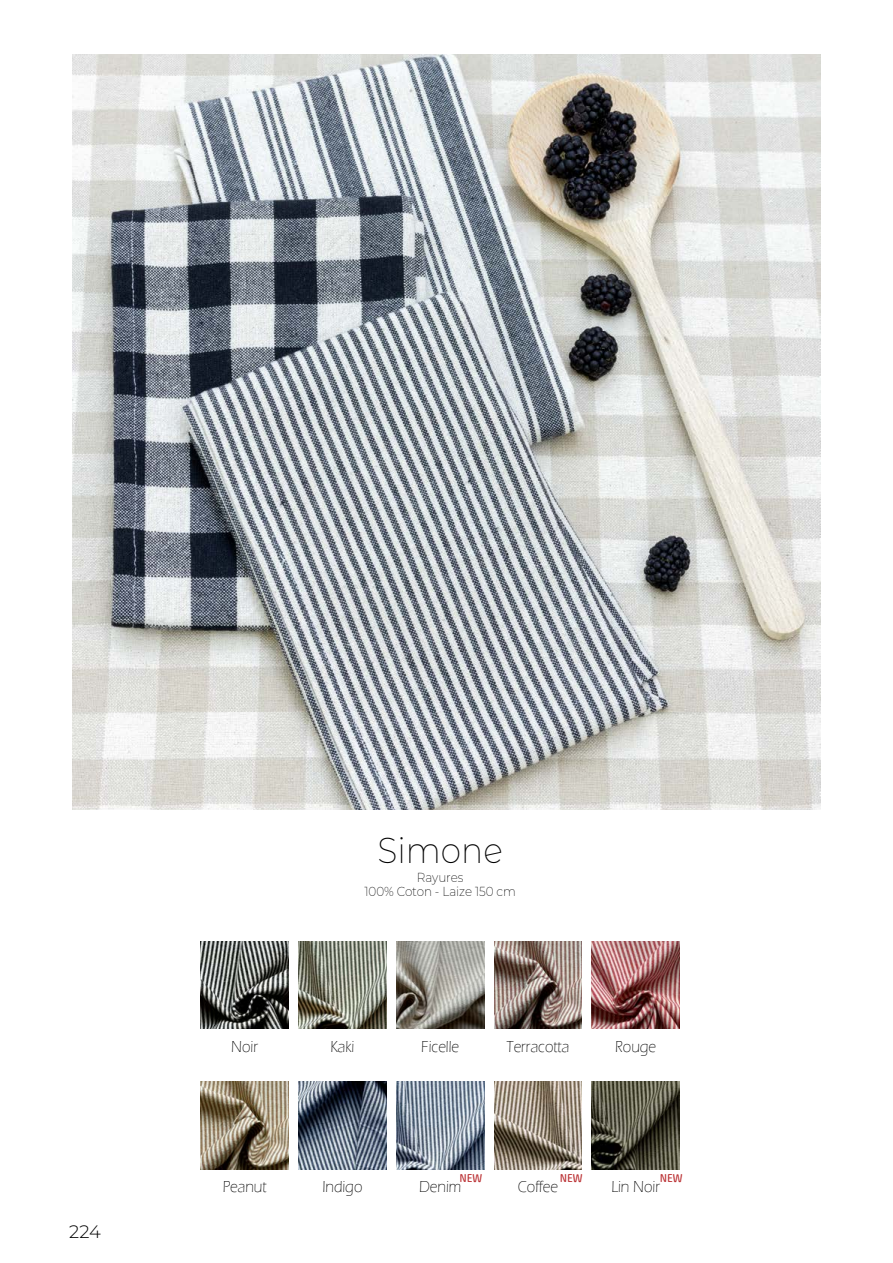
<style>
.page{position:relative;width:893px;height:1263px;background:#fff}
.page>*{position:absolute;margin:0;border:0;box-sizing:border-box;transform-origin:0 0}
.t1{font:200 36px "Montserrat Alternates";color:#000;scale:.92 1}
.t2{font:300 18px "Montserrat Alternates";color:#000}
.t3{font:300 16.35px "Eras ITC";color:#000;scale:.92 1}
.t4{font:200 13.05px/14.4px "Montserrat";letter-spacing:-.005em;color:#000;text-align:center;scale:.92 1}
.t5{font:11.55px "Akko Rounded Pro";color:#bb3235}
</style>
<div class="page">
<img style="left:592px;top:1081px;width:88px;height:88px">
<img style="left:396px;top:1081px;width:88px;height:88px">
<img style="left:494px;top:1081px;width:88px;height:88px">
<img style="left:72px;top:54px;width:749px;height:755px">
<img style="left:396px;top:941px;width:88px;height:88px">
<img style="left:201px;top:941px;width:88px;height:88px">
<img style="left:494px;top:941px;width:88px;height:88px">
<img style="left:592px;top:941px;width:88px;height:88px">
<img style="left:298px;top:941px;width:88px;height:88px">
<img style="left:201px;top:1081px;width:88px;height:88px">
<img style="left:298px;top:1081px;width:88px;height:88px">
<p class="t2" style="left:69px;top:1219px;width:33px">224</p>
<h1 class="t1" style="left:377px;top:826px;width:138px">Simone</h1>
<p class="t4" style="left:364px;top:870px;width:166px">Rayures<br>100% Coton - Laize 150 cm</p>
<p class="t3" style="left:231px;top:1037px;width:31px">Noir</p>
<p class="t3" style="left:507px;top:1037px;width:70px">Terracotta</p>
<p class="t3" style="left:421px;top:1037px;width:43px">Ficelle</p>
<p class="t3" style="left:330px;top:1037px;width:28px">Kaki</p>
<p class="t3" style="left:615px;top:1037px;width:46px">Rouge</p>
<p class="t3" style="left:223px;top:1178px;width:49px">Peanut</p>
<p class="t5" style="left:459px;top:1171px;width:24px">NEW</p>
<p class="t5" style="left:560px;top:1171px;width:24px">NEW</p>
<p class="t5" style="left:660px;top:1171px;width:24px">NEW</p>
<p class="t3" style="left:322px;top:1178px;width:45px">Indigo</p>
<p class="t3" style="left:518px;top:1178px;width:45px">Coffee</p>
<p class="t3" style="left:419px;top:1178px;width:47px">Denim</p>
<p class="t3" style="left:611px;top:1178px;width:54px">Lin Noir</p>
</div>
